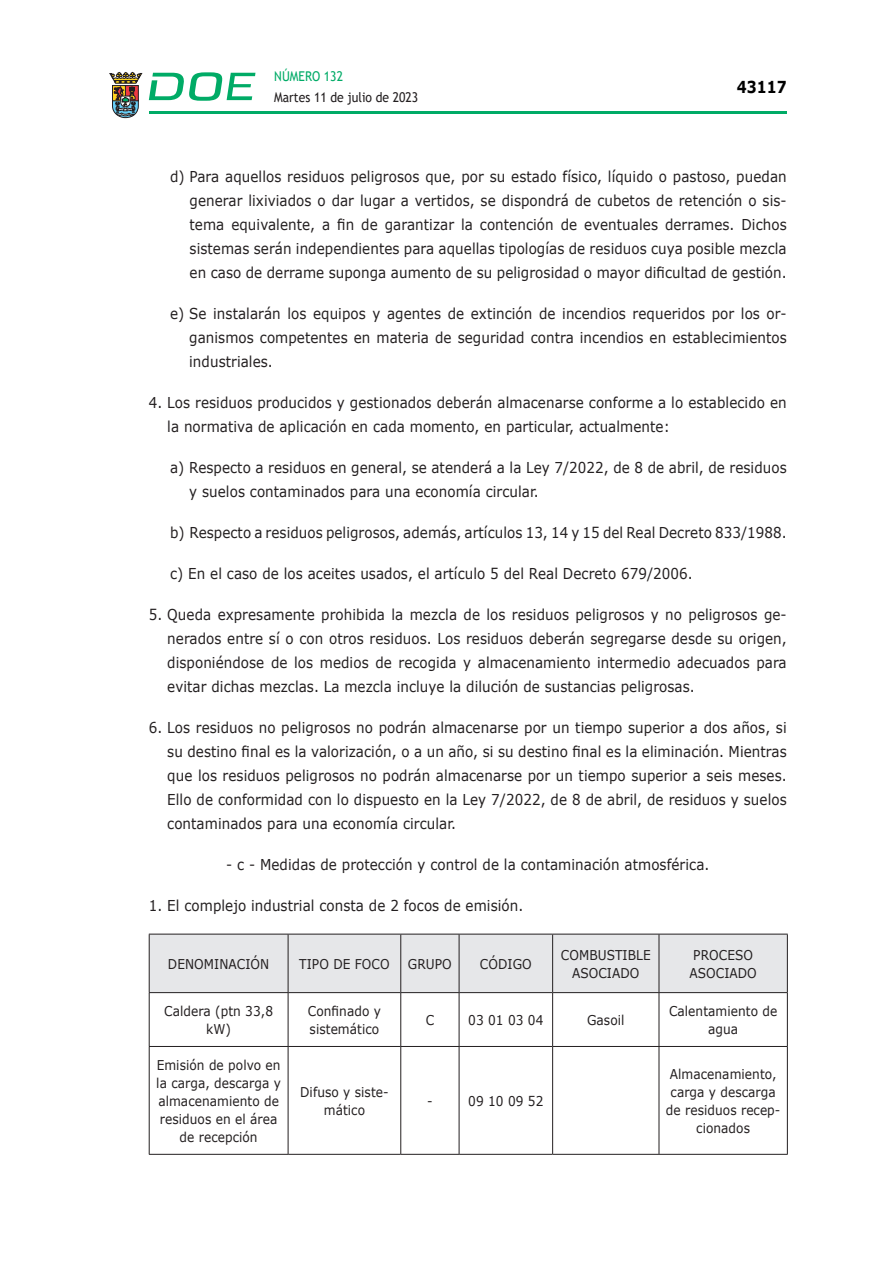
<style>
.page{position:relative;width:893px;height:1263px;background:#fff}
.page>*{position:absolute;margin:0;border:0;box-sizing:border-box;transform-origin:0 0}
.t1{font:700 16.5px "Verdana";color:#000;scale:.85 1}
.CUERPO_DE_TEXTO{font:15px/24px "Verdana";letter-spacing:.005em;color:#231f20;text-align:justify;scale:.9 1}
.CUERPO_DE_TEXTO-2{font:13.5px/18px "Verdana";letter-spacing:.005em;color:#231f20;text-align:center;scale:.9 1}
.TABLATITULO{font:13.5px/18px "Verdana";letter-spacing:.005em;color:#231f20;text-align:center;scale:.9 1}
.t2{font:13.5px "Trebuchet MS";color:#231f20;scale:.9 1}
.t3{font:13.5px "Trebuchet MS";color:#00ab67;scale:.9 1}
</style>
<div class="page">
<hr style="left:149px;top:111px;width:638px;height:3px;background:#00ab66">
<svg style="left:109px;top:72px;width:33px;height:46px"></svg>
<svg style="left:149px;top:72px;width:106px;height:29px"></svg>
<div style="left:150px;top:935px;width:637px;height:57px;background:#e6e7e9"></div>
<hr style="left:149px;top:934px;width:139px;height:1px;background:#231f20">
<hr style="left:149px;top:934px;width:1px;height:58px;background:#231f20">
<hr style="left:288px;top:934px;width:113px;height:1px;background:#231f20">
<hr style="left:288px;top:934px;width:1px;height:58px;background:#231f20">
<hr style="left:401px;top:934px;width:58px;height:1px;background:#231f20">
<hr style="left:400px;top:934px;width:1px;height:58px;background:#231f20">
<hr style="left:459px;top:934px;width:94px;height:1px;background:#231f20">
<hr style="left:459px;top:934px;width:1px;height:58px;background:#231f20">
<hr style="left:553px;top:934px;width:106px;height:1px;background:#231f20">
<hr style="left:552px;top:934px;width:1px;height:58px;background:#231f20">
<hr style="left:659px;top:934px;width:129px;height:1px;background:#231f20">
<hr style="left:659px;top:934px;width:1px;height:58px;background:#231f20">
<hr style="left:787px;top:934px;width:1px;height:58px;background:#231f20">
<hr style="left:149px;top:992px;width:139px;height:1px;background:#231f20">
<hr style="left:149px;top:993px;width:1px;height:53px;background:#231f20">
<hr style="left:288px;top:992px;width:113px;height:1px;background:#231f20">
<hr style="left:288px;top:993px;width:1px;height:53px;background:#231f20">
<hr style="left:401px;top:992px;width:58px;height:1px;background:#231f20">
<hr style="left:400px;top:993px;width:1px;height:53px;background:#231f20">
<hr style="left:459px;top:992px;width:94px;height:1px;background:#231f20">
<hr style="left:459px;top:993px;width:1px;height:53px;background:#231f20">
<hr style="left:553px;top:992px;width:106px;height:1px;background:#231f20">
<hr style="left:552px;top:993px;width:1px;height:53px;background:#231f20">
<hr style="left:659px;top:992px;width:129px;height:1px;background:#231f20">
<hr style="left:659px;top:993px;width:1px;height:53px;background:#231f20">
<hr style="left:787px;top:993px;width:1px;height:53px;background:#231f20">
<hr style="left:149px;top:1046px;width:139px;height:1px;background:#231f20">
<hr style="left:149px;top:1047px;width:1px;height:107px;background:#231f20">
<hr style="left:288px;top:1046px;width:113px;height:1px;background:#231f20">
<hr style="left:288px;top:1047px;width:1px;height:107px;background:#231f20">
<hr style="left:401px;top:1046px;width:58px;height:1px;background:#231f20">
<hr style="left:400px;top:1047px;width:1px;height:107px;background:#231f20">
<hr style="left:459px;top:1046px;width:94px;height:1px;background:#231f20">
<hr style="left:459px;top:1047px;width:1px;height:107px;background:#231f20">
<hr style="left:553px;top:1046px;width:106px;height:1px;background:#231f20">
<hr style="left:552px;top:1047px;width:1px;height:107px;background:#231f20">
<hr style="left:659px;top:1046px;width:129px;height:1px;background:#231f20">
<hr style="left:659px;top:1047px;width:1px;height:107px;background:#231f20">
<hr style="left:787px;top:1047px;width:1px;height:107px;background:#231f20">
<hr style="left:149px;top:1154px;width:139px;height:1px;background:#231f20">
<hr style="left:288px;top:1154px;width:113px;height:1px;background:#231f20">
<hr style="left:401px;top:1154px;width:58px;height:1px;background:#231f20">
<hr style="left:459px;top:1154px;width:94px;height:1px;background:#231f20">
<hr style="left:553px;top:1154px;width:106px;height:1px;background:#231f20">
<hr style="left:659px;top:1154px;width:129px;height:1px;background:#231f20">
<p class="t3" style="left:274px;top:67px;width:78px">NÚMERO 132</p>
<p class="t2" style="left:274px;top:88px;width:162px">Martes 11 de julio de 2023</p>
<p class="t1" style="left:737px;top:75px;width:60px">43117</p>
<p class="CUERPO_DE_TEXTO" style="left:190px;top:164px;width:665px;text-indent:-19px">d) Para aquellos residuos peligrosos que, por su estado físico, líquido o pastoso, puedan generar lixiviados o dar lugar a vertidos, se dispondrá de cubetos de retención o sis&shy;tema equivalente, a fin de garantizar la contención de eventuales derrames. Dichos sistemas serán independientes para aquellas tipologías de residuos cuya posible mezcla en caso de derrame suponga aumento de su peligrosidad o mayor dificultad de gestión.</p>
<p class="CUERPO_DE_TEXTO" style="left:189px;top:301px;width:665px;text-indent:-19px">e) Se instalarán los equipos y agentes de extinción de incendios requeridos por los or&shy;ganismos competentes en materia de seguridad contra incendios en establecimientos industriales.</p>
<p class="CUERPO_DE_TEXTO" style="left:167px;top:390px;width:690px;text-indent:-18px">4. Los residuos producidos y gestionados deberán almacenarse conforme a lo establecido en la normativa de aplicación en cada momento, en particular, actualmente:</p>
<p class="CUERPO_DE_TEXTO" style="left:189px;top:455px;width:665px;text-indent:-19px">a) Respecto a residuos en general, se atenderá a la Ley 7/2022, de 8 de abril, de residuos y suelos contaminados para una economía circular.</p>
<p class="CUERPO_DE_TEXTO" style="left:170px;top:520px;width:687px">b) Respecto a residuos peligrosos, además, artículos 13, 14 y 15 del Real Decreto 833/1988.</p>
<p class="CUERPO_DE_TEXTO" style="left:170px;top:561px;width:582px">c) En el caso de los aceites usados, el artículo 5 del Real Decreto 679/2006.</p>
<p class="CUERPO_DE_TEXTO" style="left:167px;top:602px;width:690px;text-indent:-18px">5. Queda expresamente prohibida la mezcla de los residuos peligrosos y no peligrosos ge&shy;nerados entre sí o con otros residuos. Los residuos deberán segregarse desde su origen, disponiéndose de los medios de recogida y almacenamiento intermedio adecuados para evitar dichas mezclas. La mezcla incluye la dilución de sustancias peligrosas.</p>
<p class="CUERPO_DE_TEXTO" style="left:167px;top:715px;width:690px;text-indent:-18px">6. Los residuos no peligrosos no podrán almacenarse por un tiempo superior a dos años, si su destino final es la valorización, o a un año, si su destino final es la eliminación. Mientras que los residuos peligrosos no podrán almacenarse por un tiempo superior a seis meses.<br>Ello de conformidad con lo dispuesto en la Ley 7/2022, de 8 de abril, de residuos y suelos contaminados para una economía circular.</p>
<p class="CUERPO_DE_TEXTO" style="left:226px;top:852px;width:538px">- c - Medidas de protección y control de la contaminación atmosférica.</p>
<p class="CUERPO_DE_TEXTO" style="left:149px;top:893px;width:418px">1. El complejo industrial consta de 2 focos de emisión.</p>
<p class="TABLATITULO" style="left:168px;top:954px;width:114px">DENOMINACIÓN</p>
<p class="TABLATITULO" style="left:299px;top:954px;width:102px">TIPO DE FOCO</p>
<p class="TABLATITULO" style="left:408px;top:954px;width:50px">GRUPO</p>
<p class="TABLATITULO" style="left:480px;top:954px;width:59px">CÓDIGO</p>
<p class="TABLATITULO" style="left:561px;top:945px;width:101px">COMBUSTIBLE<br>ASOCIADO</p>
<p class="TABLATITULO" style="left:689px;top:945px;width:76px;text-align:left">PROCESO<br>ASOCIADO</p>
<p class="CUERPO_DE_TEXTO-2" style="left:164px;top:1002px;width:122px">Caldera (ptn 33,8 kW)</p>
<p class="CUERPO_DE_TEXTO-2" style="left:308px;top:1002px;width:83px;text-align:left">Confinado y sistemático</p>
<p class="CUERPO_DE_TEXTO-2" style="left:426px;top:1011px;width:11px">C</p>
<p class="CUERPO_DE_TEXTO-2" style="left:468px;top:1011px;width:85px">03 01 03 04</p>
<p class="CUERPO_DE_TEXTO-2" style="left:587px;top:1011px;width:43px">Gasoil</p>
<p class="CUERPO_DE_TEXTO-2" style="left:669px;top:1002px;width:122px">Calentamiento de agua</p>
<p class="CUERPO_DE_TEXTO-2" style="left:156px;top:1055px;width:140px">Emisión de polvo en la carga, descarga y almacenamiento de residuos en el área de recepción</p>
<p class="CUERPO_DE_TEXTO-2" style="left:666px;top:1064px;width:129px">Almacenamiento, carga y descarga de residuos recep&shy;cionados</p>
<p class="CUERPO_DE_TEXTO-2" style="left:300px;top:1082px;width:100px">Difuso y siste&shy;mático</p>
<p class="CUERPO_DE_TEXTO-2" style="left:427px;top:1091px;width:8px">-</p>
<p class="CUERPO_DE_TEXTO-2" style="left:468px;top:1091px;width:85px">09 10 09 52</p>
</div>
